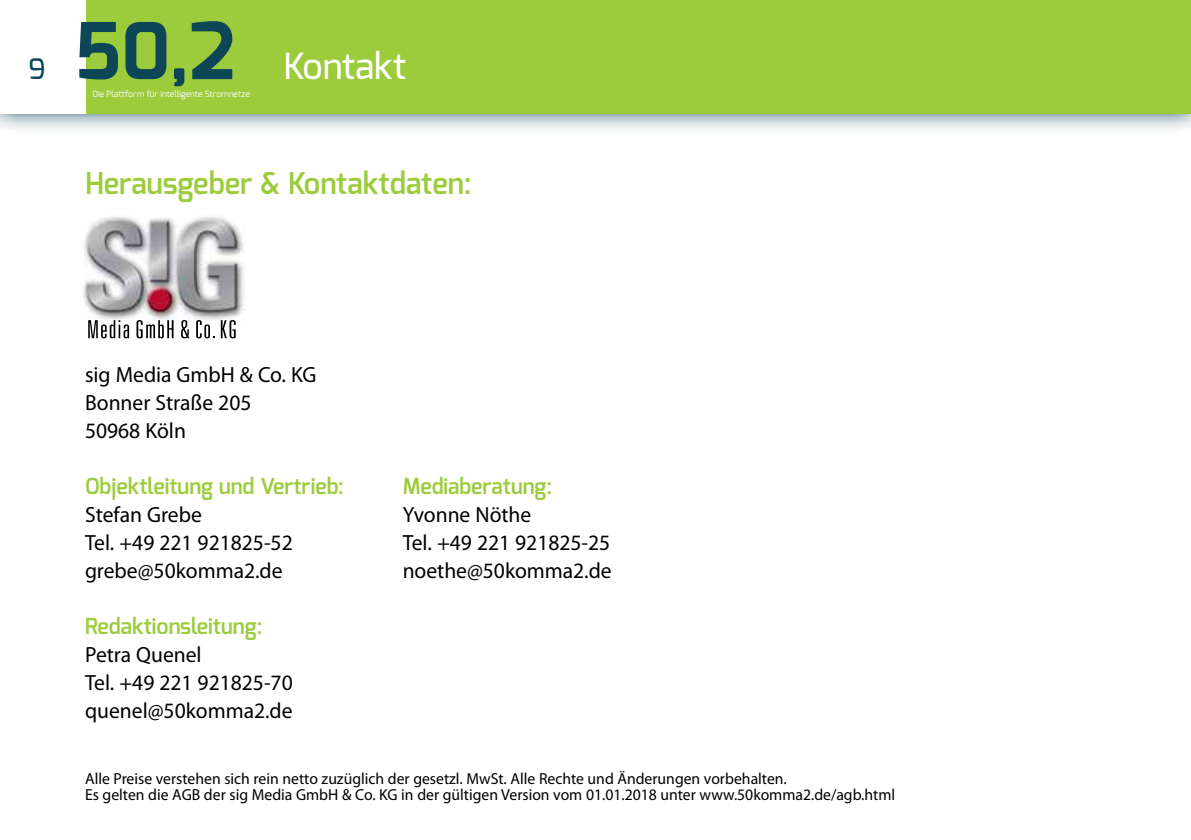
<style>
.page{position:relative;width:1191px;height:840px;background:#fff}
.page>*{position:absolute;margin:0;border:0;box-sizing:border-box;transform-origin:0 0}
.t1{font:700 78px "Exo";color:#0d4757}
.t2{font:500 36px "Exo";color:#fff}
.t3{font:600 30px "Exo";color:#9ccb3b}
.t4{font:500 28px "Exo";color:#0d4757}
.t5{font:22px/28px "Myriad Pro";color:#000}
.t6{font:600 22px "Exo";color:#9ccb3b}
.t7{font:16px/16px "Myriad Pro";color:#000}
.t8{font:8.6px "Exo";letter-spacing:.005em;color:#fff}
</style>
<div class="page">
<div style="left:0;top:0;width:1191px;height:135px;background:#0d4757;opacity:.88"></div>
<div style="left:85px;top:0;width:1106px;height:113px;background:#9ccb3b"></div>
<div style="left:0;top:0;width:85px;height:113px;background:#fff"></div>
<img style="left:83px;top:217px;width:162px;height:108px">
<svg style="left:88px;top:320px;width:41px;height:18px"></svg>
<svg style="left:136px;top:320px;width:37px;height:18px"></svg>
<svg style="left:181px;top:320px;width:8px;height:18px"></svg>
<svg style="left:196px;top:320px;width:19px;height:18px"></svg>
<svg style="left:221px;top:320px;width:15px;height:18px"></svg>
<h1 class="t1" style="left:75px;top:1px;width:162px">50,2</h1>
<p class="t8" style="left:93px;top:88px;width:159px">Die Plattform für intelligente Stromnetze</p>
<h3 class="t4" style="left:28px;top:51px;width:19px">9</h3>
<h2 class="t2" style="left:283px;top:43px;width:124px">Kontakt</h2>
<h3 class="t3" style="left:85px;top:164px;width:388px">Herausgeber &amp; Kontaktdaten:</h3>
<h3 class="t5" style="left:85px;top:360px;width:233px">sig Media GmbH &amp; Co. KG<br>Bonner Straße 205<br>50968 Köln</h3>
<h3 class="t6" style="left:85px;top:471px;width:260px">Objektleitung und Vertrieb:</h3>
<h3 class="t5" style="left:85px;top:500px;width:209px">Stefan Grebe<br>Tel. +49 221 921825-52 grebe@50komma2.de</h3>
<h3 class="t6" style="left:85px;top:611px;width:179px">Redaktionsleitung:</h3>
<h3 class="t5" style="left:85px;top:640px;width:209px">Petra Quenel<br>Tel. +49 221 921825-70 quenel@50komma2.de</h3>
<h3 class="t6" style="left:403px;top:471px;width:151px">Mediaberatung:</h3>
<h3 class="t5" style="left:403px;top:500px;width:210px">Yvonne Nöthe<br>Tel. +49 221 921825-25 noethe@50komma2.de</h3>
<p class="t7" style="left:85px;top:770px;width:811px">Alle Preise verstehen sich rein netto zuzüglich der gesetzl. MwSt. Alle Rechte und Änderungen vorbehalten.<br>Es gelten die AGB der sig Media GmbH &amp; Co. KG in der gültigen Version vom 01.01.2018 unter www.50komma2.de/agb.html</p>
</div>
